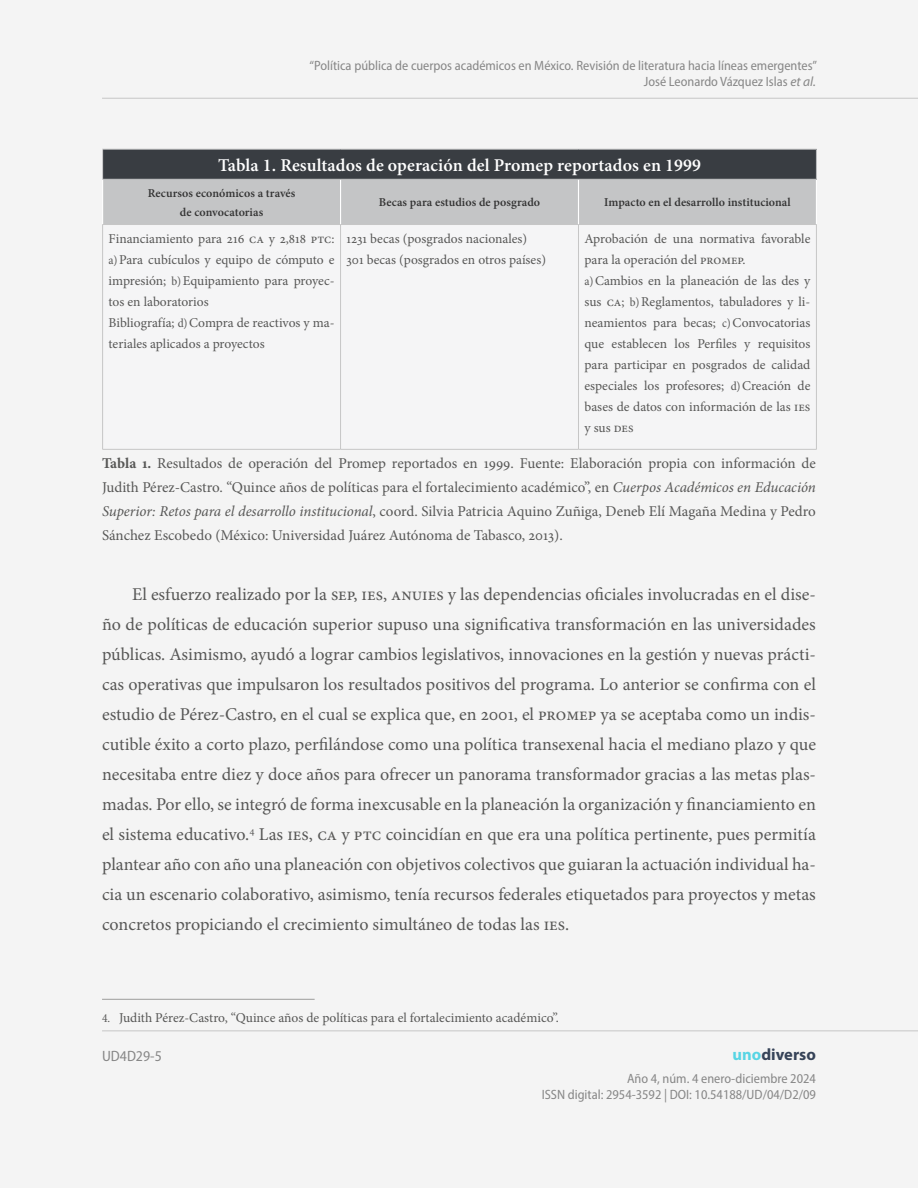
<style>
.page{position:relative;width:918px;height:1188px;background:#eee}
.page>*{position:absolute;margin:0;border:0;box-sizing:border-box;transform-origin:0 0}
.t1{font:18px/30px "Minion Pro";color:#575756;text-align:justify}
.TB-ENCABEZADO{font:600 18px "Minion Pro";letter-spacing:.005em;color:#fff}
.t2{font:700 16.5px "Myriad Pro";color:#364358}
.PIE-TABLA{font:15px/24px "Minion Pro";color:#575756;text-align:justify}
.t3{font:semi-condensed 15px "Myriad Pro";color:#878787}
.T_CT_JUSTIFICADO_IZQ{font:13.5px/21px "Minion Pro";color:#575756;text-align:justify}
.t4{font:semi-condensed 13.5px/16.2px "Myriad Pro";color:#878787;text-align:right}
.NOTA_AL_PIE{font:13.5px "Minion Pro";color:#575756}
.T_SUBENCABEZADO{font:600 12px/19.5px "Minion Pro";letter-spacing:.005em;color:#333;text-align:center}
.s1{font-style:italic;font-stretch:normal}
.s2{font-stretch:condensed;font-size:12.45px}
.s3{font-weight:700}
.s4{font-style:italic}
.s5{color:#57d5e4}
</style>
<div class="page">
<hr style="left:102px;top:1031px;width:816px;height:1px;background:#c6c6c6">
<hr style="left:102px;top:98px;width:816px;height:1px;background:#c6c6c6">
<hr style="left:340px;top:225px;width:1px;height:224px;background:#c6c6c6">
<hr style="left:578px;top:225px;width:1px;height:224px;background:#c6c6c6">
<hr style="left:102px;top:225px;width:1px;height:224px;background:#c6c6c6">
<hr style="left:816px;top:225px;width:1px;height:224px;background:#c6c6c6">
<hr style="left:102px;top:449px;width:239px;height:1px;background:#c6c6c6">
<hr style="left:341px;top:449px;width:237px;height:1px;background:#c6c6c6">
<hr style="left:578px;top:449px;width:239px;height:1px;background:#c6c6c6">
<hr style="left:102px;top:149px;width:239px;height:1px;background:#c4c5c6">
<hr style="left:341px;top:149px;width:237px;height:1px;background:#c4c5c6">
<hr style="left:578px;top:149px;width:239px;height:1px;background:#c4c5c6">
<svg style="left:102px;top:150px;width:715px;height:75px;background:#8f9194"></svg>
<hr style="left:102px;top:179px;width:239px;height:1px;background:#c4c5c6">
<hr style="left:341px;top:179px;width:237px;height:1px;background:#c4c5c6">
<hr style="left:578px;top:179px;width:239px;height:1px;background:#c4c5c6">
<hr style="left:102px;top:999px;width:213px;height:1px;background:#9d9d9c">
<p class="t4" style="left:310px;top:57px;width:509px">“Política pública de cuerpos académicos en México. Revisión de literatura hacia líneas emergentes”<br>José Leonardo Vázquez Islas <span class="s1">et al.</span></p>
<p class="TB-ENCABEZADO" style="left:218px;top:153px;width:484px">Tabla 1. Resultados de operación del Promep reportados en 1999</p>
<p class="T_SUBENCABEZADO" style="left:148px;top:183px;width:149px">Recursos económicos a través de convocatorias</p>
<p class="T_SUBENCABEZADO" style="left:379px;top:193px;width:163px">Becas para estudios de posgrado</p>
<p class="T_SUBENCABEZADO" style="left:604px;top:193px;width:188px">Impacto en el desarrollo institucional</p>
<p class="T_CT_JUSTIFICADO_IZQ" style="left:109px;top:228px;width:227px">Financiamiento para 216 CA y 2,818 PTC: <span class="s2">a)</span>Para cubículos y equipo de cómputo e impresión; <span class="s2">b)</span>Equipamiento para proyec&shy;tos en laboratorios</p>
<p class="T_CT_JUSTIFICADO_IZQ" style="left:109px;top:312px;width:227px">Bibliografía; <span class="s2">d)</span>Compra de reactivos y ma&shy;teriales aplicados a proyectos</p>
<p class="T_CT_JUSTIFICADO_IZQ" style="left:584px;top:228px;width:227px">Aprobación de una normativa favorable para la operación del PROMEP.</p>
<p class="T_CT_JUSTIFICADO_IZQ" style="left:584px;top:270px;width:227px"><span class="s2">a)</span>Cambios en la planeación de las des y sus CA; <span class="s2">b)</span>Reglamentos, tabuladores y li&shy;neamientos para becas; <span class="s2">c)</span>Convocatorias que establecen los Perfiles y requisitos para participar en posgrados de calidad especiales los profesores; <span class="s2">d)</span>Creación de bases de datos con información de las IES y sus DES</p>
<p class="PIE-TABLA" style="left:102px;top:451px;width:715px"><span class="s3">Tabla 1.</span> Resultados de operación del Promep reportados en 1999. Fuente: Elaboración propia con información de Judith Pérez-Castro. “Quince años de políticas para el fortalecimiento académico”, en <span class="s4">Cuerpos Académicos en Educación Superior: Retos para el desarrollo institucional</span>, coord. Silvia Patricia Aquino Zuñiga, Deneb Elí Magaña Medina y Pedro Sánchez Escobedo (México: Universidad Juárez Autónoma de Tabasco, 2013).</p>
<p class="T_CT_JUSTIFICADO_IZQ" style="left:347px;top:228px;width:182px">1231 becas (posgrados nacionales)</p>
<p class="T_CT_JUSTIFICADO_IZQ" style="left:347px;top:249px;width:201px">301 becas (posgrados en otros países)</p>
<p class="t1" style="left:102px;top:579px;width:716px;text-indent:30px">El esfuerzo realizado por la SEP, IES, ANUIES y las dependencias oficiales involucradas en el dise&shy;ño de políticas de educación superior supuso una significativa transformación en las universidades públicas. Asimismo, ayudó a lograr cambios legislativos, innovaciones en la gestión y nuevas prácti&shy;cas operativas que impulsaron los resultados positivos del programa. Lo anterior se confirma con el estudio de Pérez-Castro, en el cual se explica que, en 2001, el PROMEP ya se aceptaba como un indis&shy;cutible éxito a corto plazo, perfilándose como una política transexenal hacia el mediano plazo y que necesitaba entre diez y doce años para ofrecer un panorama transformador gracias a las metas plas&shy;madas. Por ello, se integró de forma inexcusable en la planeación la organización y financiamiento en el sistema educativo.<sup>4</sup> Las IES, CA y PTC coincidían en que era una política pertinente, pues permitía plantear año con año una planeación con objetivos colectivos que guiaran la actuación individual ha&shy;cia un escenario colaborativo, asimismo, tenía recursos federales etiquetados para proyectos y metas concretos propiciando el crecimiento simultáneo de todas las IES.</p>
<p class="NOTA_AL_PIE" style="left:102px;top:1009px;width:458px"><span class="s2">4.</span> Judith Pérez-Castro, “Quince años de políticas para el fortalecimiento académico”.</p>
<p class="t3" style="left:102px;top:1046px;width:61px">UD4D29-5</p>
<p class="t2" style="left:733px;top:1044px;width:85px"><span class="s5">uno</span>diverso</p>
<p class="t4" style="left:542px;top:1070px;width:276px">Año 4, núm. 4 enero-diciembre 2024<br>ISSN digital: 2954-3592 | DOI: 10.54188/UD/04/D2/09</p>
</div>
